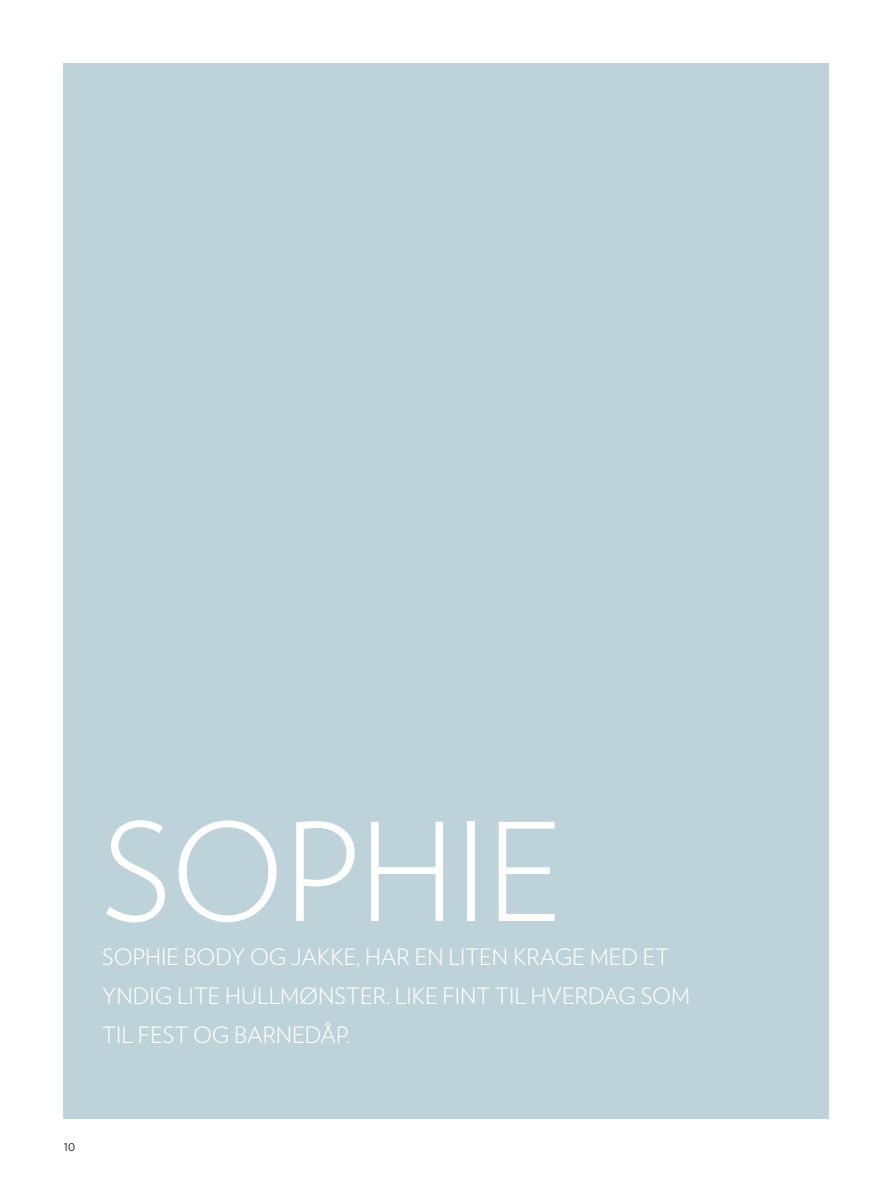
<style>
.page{position:relative;width:893px;height:1183px;background:#fff}
.page>*{position:absolute;margin:0;border:0;box-sizing:border-box;transform-origin:0 0}
.HEADING{font:300 135px "Verlag";color:#fff}
.HEADING-2{font:300 22.5px "Verlag";color:#fff}
.t1{font:300 13.5px "Verlag";color:#000}
</style>
<div class="page">
<div style="left:64px;top:64px;width:765px;height:1054px;background:#bed3d9"></div>
<p class="HEADING" style="left:102px;top:773px;width:462px">SOPHIE</p>
<p class="HEADING-2" style="left:102px;top:940px;width:568px">SOPHIE BODY OG JAKKE, HAR EN LITEN KRAGE MED ET</p>
<p class="HEADING-2" style="left:102px;top:979px;width:589px">YNDIG LITE HULLMØNSTER. LIKE FINT TIL HVERDAG SOM</p>
<p class="HEADING-2" style="left:102px;top:1018px;width:249px">TIL FEST OG BARNEDÅP.</p>
<p class="t1" style="left:64px;top:1135px;width:13px">10</p>
</div>
